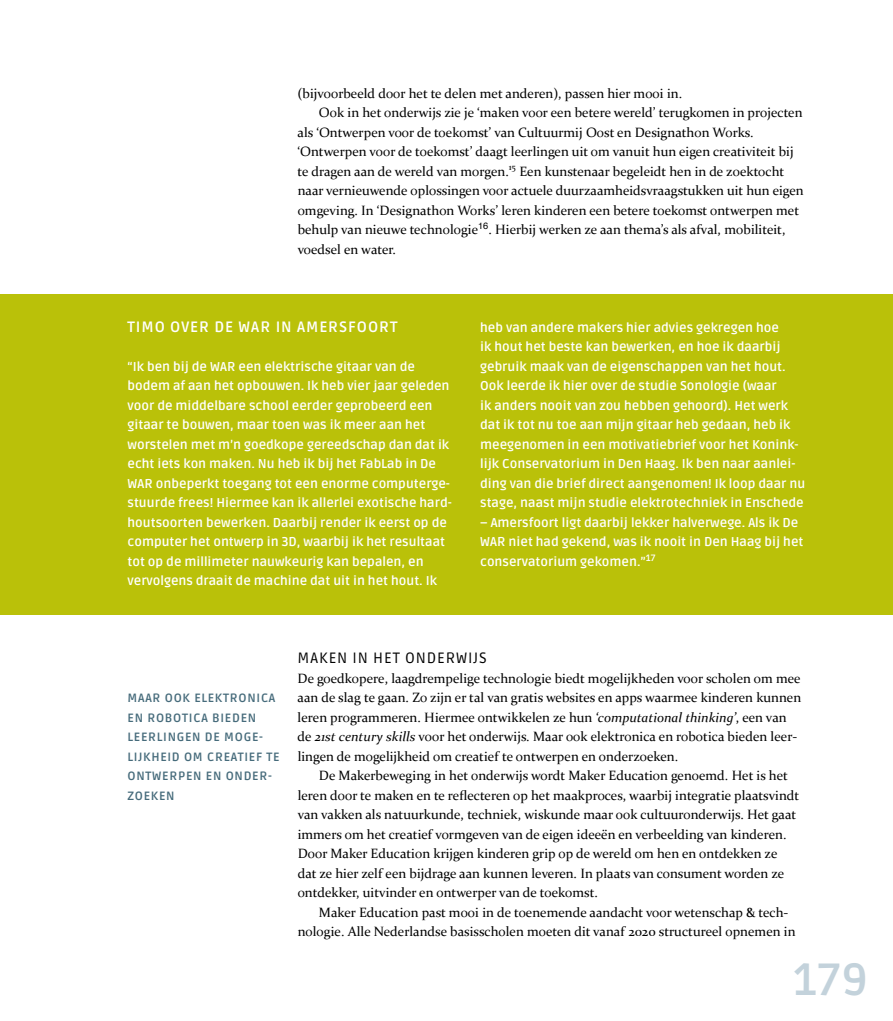
<style>
.page{position:relative;width:893px;height:1021px;background:#fff}
.page>*{position:absolute;margin:0;border:0;box-sizing:border-box;transform-origin:0 0}
.t1{font:700 45px "Ruda";color:#c3d2db}
.t2{font:700 15px "Ruda";letter-spacing:.06em;color:#fff}
.t3{font:15px "Ruda";letter-spacing:.06em;color:#000}
.t4{font:13.5px/19.5px "Constantia";color:#000}
.t5{font:700 12.75px/19.5px "Ruda";color:#fff}
.t6{font:700 12px/19.5px "Ruda";letter-spacing:.06em;color:#466b7b}
.s1{font-style:italic}
</style>
<div class="page">
<div style="left:0;top:294px;width:893px;height:321px;background:#bac109"></div>
<p class="t4" style="left:298px;top:83px;width:386px">(bijvoorbeeld door het te delen met anderen), passen hier mooi in.</p>
<p class="t4" style="left:319px;top:102px;width:485px">Ook in het onderwijs zie je ‘maken voor een betere wereld’ terugkomen in projecten</p>
<p class="t4" style="left:298px;top:122px;width:457px">als ‘Ontwerpen voor de toekomst’ van Cultuurmij Oost en Designathon Works.</p>
<p class="t4" style="left:298px;top:141px;width:497px">‘Ontwerpen voor de toekomst’ daagt leerlingen uit om vanuit hun eigen creativiteit bij</p>
<p class="t4" style="left:298px;top:161px;width:488px">te dragen aan de wereld van morgen.<sup>15</sup> Een kunstenaar begeleidt hen in de zoektocht</p>
<p class="t4" style="left:298px;top:180px;width:508px">naar vernieuwende oplossingen voor actuele duurzaamheidsvraagstukken uit hun eigen</p>
<p class="t4" style="left:298px;top:200px;width:503px">omgeving. In ‘Designathon Works’ leren kinderen een betere toekomst ontwerpen met</p>
<p class="t4" style="left:298px;top:219px;width:489px">behulp van nieuwe technologie<sup>16</sup>. Hierbij werken ze aan thema’s als afval, mobiliteit,</p>
<p class="t4" style="left:298px;top:239px;width:100px">voedsel en water.</p>
<p class="t2" style="left:128px;top:318px;width:271px">TIMO OVER DE WAR IN AMERSFOORT</p>
<p class="t5" style="left:128px;top:357px;width:326px">“Ik ben bij de WAR een elektrische gitaar van de bodem af aan het opbouwen. Ik heb vier jaar geleden voor de middelbare school eerder geprobeerd een gitaar te bouwen, maar toen was ik meer aan het worstelen met m’n goedkope gereedschap dan dat ik echt iets kon maken. Nu heb ik bij het FabLab in De WAR onbeperkt toegang tot een enorme computerge&shy;stuurde frees! Hiermee kan ik allerlei exotische hard&shy;houtsoorten bewerken. Daarbij render ik eerst op de computer het ontwerp in 3D, waarbij ik het resultaat tot op de millimeter nauwkeurig kan bepalen, en vervolgens draait de machine dat uit in het hout. Ik</p>
<p class="t5" style="left:480px;top:318px;width:327px">heb van andere makers hier advies gekregen hoe<br>ik hout het beste kan bewerken, en hoe ik daarbij gebruik maak van de eigenschappen van het hout.<br>Ook leerde ik hier over de studie Sonologie (waar<br>ik anders nooit van zou hebben gehoord). Het werk dat ik tot nu toe aan mijn gitaar heb gedaan, heb ik meegenomen in een motivatiebrief voor het Konink&shy;lijk Conservatorium in Den Haag. Ik ben naar aanlei&shy;ding van die brief direct aangenomen! Ik loop daar nu stage, naast mijn studie elektrotechniek in Enschede</p>
<p class="t5" style="left:480px;top:513px;width:325px">– Amersfoort ligt daarbij lekker halverwege. Als ik De<br>WAR niet had gekend, was ik nooit in Den Haag bij het conservatorium gekomen.”<sup>17</sup></p>
<p class="t6" style="left:128px;top:688px;width:154px">MAAR OOK ELEKTRONICA<br>EN ROBOTICA BIEDEN<br>LEERLINGEN DE MOGE-<br>LIJKHEID OM CREATIEF TE<br>ONTWERPEN EN ONDER-<br>ZOEKEN</p>
<p class="t3" style="left:298px;top:650px;width:191px">MAKEN IN HET ONDERWIJS</p>
<p class="t4" style="left:298px;top:668px;width:505px">De goedkopere, laagdrempelige technologie biedt mogelijkheden voor scholen om mee aan de slag te gaan. Zo zijn er tal van gratis websites en apps waarmee kinderen kunnen leren programmeren. Hiermee ontwikkelen ze hun <span class="s1">‘computational thinking’</span>, een van de <span class="s1">21st century skills</span> voor het onderwijs. Maar ook elektronica en robotica bieden leer&shy;lingen de mogelijkheid om creatief te ontwerpen en onderzoeken.</p>
<p class="t4" style="left:298px;top:765px;width:503px;text-indent:21px">De Makerbeweging in het onderwijs wordt Maker Education genoemd. Het is het leren door te maken en te reflecteren op het maakproces, waarbij integratie plaatsvindt van vakken als natuurkunde, techniek, wiskunde maar ook cultuuronderwijs. Het gaat immers om het creatief vormgeven van de eigen ideeën en verbeelding van kinderen.<br>Door Maker Education krijgen kinderen grip op de wereld om hen en ontdekken ze dat ze hier zelf een bijdrage aan kunnen leveren. In plaats van consument worden ze ontdekker, uitvinder en ontwerper van de toekomst.</p>
<p class="t4" style="left:298px;top:901px;width:499px;text-indent:21px">Maker Education past mooi in de toenemende aandacht voor wetenschap &amp; tech&shy;nologie. Alle Nederlandse basisscholen moeten dit vanaf 2020 structureel opnemen in</p>
<h1 class="t1" style="left:793px;top:954px;width:76px">179</h1>
</div>
